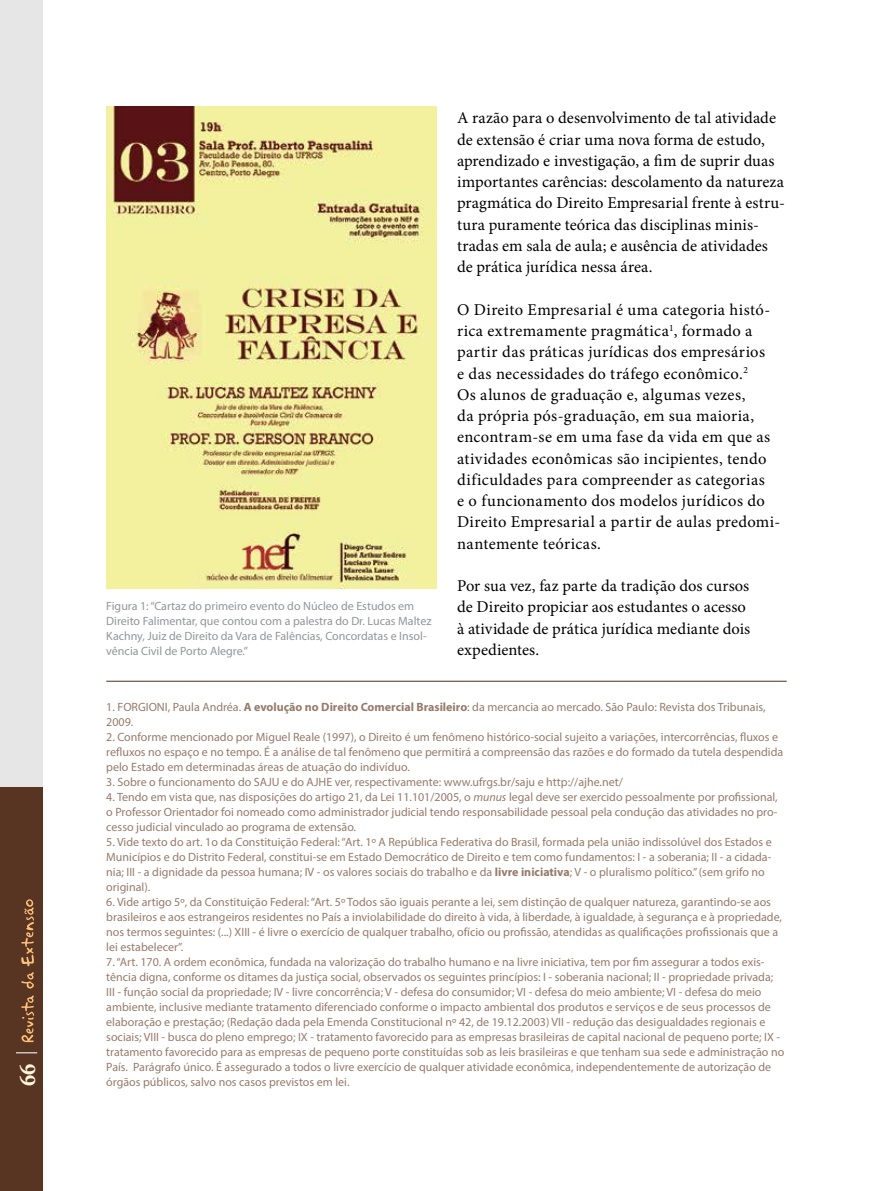
<style>
.page{position:relative;width:893px;height:1191px;background:#fff}
.page>*{position:absolute;margin:0;border:0;box-sizing:border-box;transform-origin:0 0}
.t1{font:700 condensed 24px "Minion Pro";color:#fff6dc}
.t2{font:16.5px/21.3px "Minion Pro";letter-spacing:.01em;color:#000}
.t3{font:12px/15px "Myriad Pro";color:#967b6a}
.t4{font:12px/15px "Myriad Pro";color:#939598}
.s1{font-weight:700}
.s2{font-style:italic}
</style>
<div class="page">
<div style="left:0;top:0;width:43px;height:1191px;background:#e6e6e6"></div>
<div style="left:0;top:787px;width:43px;height:404px;background:#583422"></div>
<hr style="left:106px;top:681px;width:681px;height:1px;background:#532d1d">
<img style="left:106px;top:106px;width:331px;height:482px">
<svg style="left:16px;top:1052px;width:21px;height:1px"></svg>
<svg style="left:21px;top:995px;width:13px;height:47px"></svg>
<svg style="left:21px;top:899px;width:13px;height:89px"></svg>
<h1 class="t1" style="left:11px;top:1085px;width:24px;rotate:-90deg">66</h1>
<p class="t4" style="left:106px;top:598px;width:327px">Figura 1: “Cartaz do primeiro evento do Núcleo de Estudos em Direito Falimentar, que contou com a palestra do Dr. Lucas Maltez Kachny, Juiz de Direito da Vara de Falências, Concordatas e Insol&shy;vência Civil de Porto Alegre.”</p>
<p class="t2" style="left:457px;top:107px;width:329px">A razão para o desenvolvimento de tal atividade de extensão é criar uma nova forma de estudo, aprendizado e investigação, a fim de suprir duas importantes carências: descolamento da natureza pragmática do Direito Empresarial frente à estru&shy;tura puramente teórica das disciplinas minis&shy;tradas em sala de aula; e ausência de atividades de prática jurídica nessa área.</p>
<p class="t2" style="left:457px;top:299px;width:325px">O Direito Empresarial é uma categoria histó&shy;rica extremamente pragmática<sup>1</sup>, formado a partir das práticas jurídicas dos empresários<br>e das necessidades do tráfego econômico.<sup>2<br></sup>Os alunos de graduação e, algumas vezes,<br>da própria pós-graduação, em sua maioria, encontram-se em uma fase da vida em que as atividades econômicas são incipientes, tendo dificuldades para compreender as categorias<br>e o funcionamento dos modelos jurídicos do Direito Empresarial a partir de aulas predomi&shy;nantemente teóricas.</p>
<h2 class="t2" style="left:457px;top:575px;width:295px">Por sua vez, faz parte da tradição dos cursos de Direito propiciar aos estudantes o acesso à atividade de prática jurídica mediante dois expedientes.</h2>
<p class="t3" style="left:106px;top:699px;width:661px">1. FORGIONI, Paula Andréa. <span class="s1">A evolução no Direito Comercial Brasileiro</span>: da mercancia ao mercado. São Paulo: Revista dos Tribunais,<br>2009.</p>
<p class="t3" style="left:106px;top:729px;width:678px">2. Conforme mencionado por Miguel Reale (1997), o Direito é um fenômeno histórico-social sujeito a variações, intercorrências, fluxos e refluxos no espaço e no tempo. É a análise de tal fenômeno que permitirá a compreensão das razões e do formado da tutela despendida pelo Estado em determinadas áreas de atuação do indivíduo.</p>
<p class="t3" style="left:106px;top:774px;width:518px">3. Sobre o funcionamento do SAJU e do AJHE ver, respectivamente: www.ufrgs.br/saju e http://ajhe.net/</p>
<p class="t3" style="left:106px;top:789px;width:673px;text-align:justify">4. Tendo em vista que, nas disposições do artigo 21, da Lei 11.101/2005, o <span class="s2">munus</span> legal deve ser exercido pessoalmente por profissional, o Professor Orientador foi nomeado como administrador judicial tendo responsabilidade pessoal pela condução das atividades no pro&shy;cesso judicial vinculado ao programa de extensão.</p>
<p class="t3" style="left:106px;top:834px;width:667px">5. Vide texto do art. 1o da Constituição Federal: “Art. 1º A República Federativa do Brasil, formada pela união indissolúvel dos Estados e Municípios e do Distrito Federal, constitui-se em Estado Democrático de Direito e tem como fundamentos: I - a soberania; II - a cidada&shy;nia; III - a dignidade da pessoa humana; IV - os valores sociais do trabalho e da <span class="s1">livre iniciativa</span>; V - o pluralismo político.” (sem grifo no original).</p>
<p class="t3" style="left:106px;top:894px;width:677px">6. Vide artigo 5º, da Constituição Federal: “Art. 5º Todos são iguais perante a lei, sem distinção de qualquer natureza, garantindo-se aos brasileiros e aos estrangeiros residentes no País a inviolabilidade do direito à vida, à liberdade, à igualdade, à segurança e à propriedade, nos termos seguintes: (...) XIII - é livre o exercício de qualquer trabalho, ofício ou profissão, atendidas as qualificações profissionais que a lei estabelecer”.</p>
<p class="t3" style="left:106px;top:954px;width:679px">7. “Art. 170. A ordem econômica, fundada na valorização do trabalho humano e na livre iniciativa, tem por fim assegurar a todos exis&shy;tência digna, conforme os ditames da justiça social, observados os seguintes princípios: I - soberania nacional; II - propriedade privada; III - função social da propriedade; IV - livre concorrência; V - defesa do consumidor; VI - defesa do meio ambiente; VI - defesa do meio ambiente, inclusive mediante tratamento diferenciado conforme o impacto ambiental dos produtos e serviços e de seus processos de elaboração e prestação; (Redação dada pela Emenda Constitucional nº 42, de 19.12.2003) VII - redução das desigualdades regionais e sociais; VIII - busca do pleno emprego; IX - tratamento favorecido para as empresas brasileiras de capital nacional de pequeno porte; IX - tratamento favorecido para as empresas de pequeno porte constituídas sob as leis brasileiras e que tenham sua sede e administração no País. Parágrafo único. É assegurado a todos o livre exercício de qualquer atividade econômica, independentemente de autorização de órgãos públicos, salvo nos casos previstos em lei.</p>
</div>
